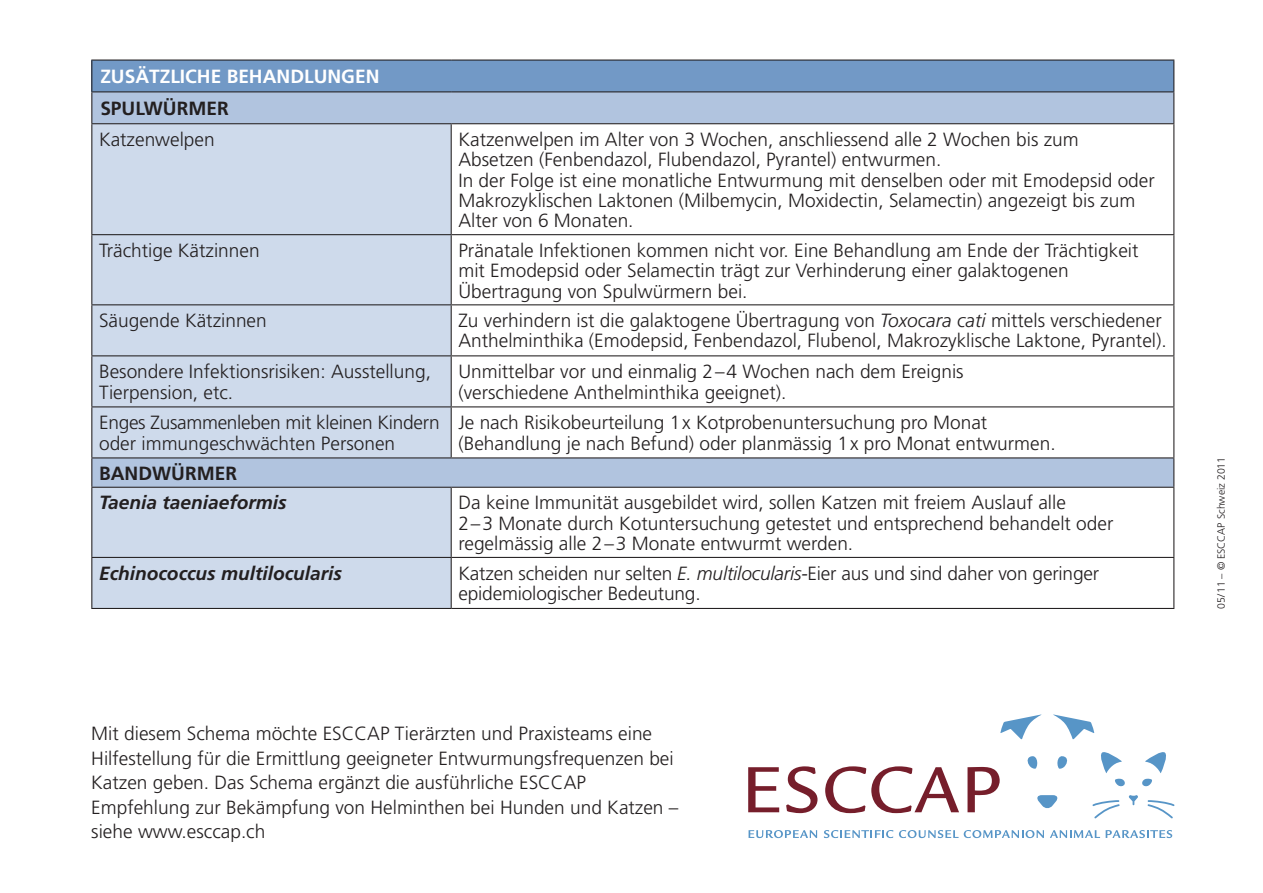
<style>
.page{position:relative;width:1263px;height:893px;background:#fff}
.page>*{position:absolute;margin:0;border:0;box-sizing:border-box;transform-origin:0 0}
.t1{font:300 19.05px/20.4px "Frutiger";color:#231f20}
.t2{font:italic 700 19.05px "Frutiger";color:#231f20}
.t3{font:700 19.05px "Frutiger";color:#fff}
.t4{font:700 19.05px "Frutiger";color:#231f20}
.t5{font:300 10.5px "Frutiger";color:#231f20}
.s1{font-style:italic}
</style>
<div class="page">
<div style="left:92px;top:60px;width:1082px;height:32px;background:#7299c6"></div>
<div style="left:92px;top:92px;width:1081px;height:395px;background:#b1c4df"></div>
<svg style="left:92px;top:124px;width:359px;height:484px;background:#cad7e8"></svg>
<svg style="left:452px;top:124px;width:721px;height:333px"></svg>
<hr style="left:91px;top:60px;width:360px;height:1px;background:#231f20">
<hr style="left:91px;top:61px;width:1px;height:30px;background:#231f20">
<hr style="left:451px;top:60px;width:723px;height:1px;background:#231f20">
<hr style="left:1173px;top:61px;width:1px;height:30px;background:#231f20">
<hr style="left:91px;top:91px;width:360px;height:1px;background:#231f20">
<hr style="left:91px;top:92px;width:1px;height:31px;background:#231f20">
<hr style="left:451px;top:91px;width:723px;height:1px;background:#231f20">
<hr style="left:1173px;top:92px;width:1px;height:31px;background:#231f20">
<hr style="left:91px;top:123px;width:360px;height:1px;background:#231f20">
<hr style="left:91px;top:124px;width:1px;height:110px;background:#231f20">
<hr style="left:451px;top:123px;width:723px;height:1px;background:#231f20">
<hr style="left:451px;top:124px;width:1px;height:110px;background:#231f20">
<hr style="left:1173px;top:124px;width:1px;height:110px;background:#231f20">
<hr style="left:91px;top:234px;width:360px;height:1px;background:#231f20">
<hr style="left:91px;top:235px;width:1px;height:69px;background:#231f20">
<hr style="left:451px;top:234px;width:723px;height:1px;background:#231f20">
<hr style="left:451px;top:235px;width:1px;height:69px;background:#231f20">
<hr style="left:1173px;top:235px;width:1px;height:69px;background:#231f20">
<hr style="left:91px;top:304px;width:360px;height:1px;background:#231f20">
<hr style="left:91px;top:305px;width:1px;height:50px;background:#231f20">
<hr style="left:451px;top:304px;width:723px;height:1px;background:#231f20">
<hr style="left:451px;top:305px;width:1px;height:50px;background:#231f20">
<hr style="left:1173px;top:305px;width:1px;height:50px;background:#231f20">
<hr style="left:91px;top:355px;width:360px;height:1px;background:#231f20">
<hr style="left:91px;top:356px;width:1px;height:50px;background:#231f20">
<hr style="left:451px;top:355px;width:723px;height:1px;background:#231f20">
<hr style="left:451px;top:356px;width:1px;height:50px;background:#231f20">
<hr style="left:1173px;top:356px;width:1px;height:50px;background:#231f20">
<hr style="left:91px;top:406px;width:360px;height:1px;background:#231f20">
<hr style="left:91px;top:407px;width:1px;height:50px;background:#231f20">
<hr style="left:451px;top:406px;width:723px;height:1px;background:#231f20">
<hr style="left:451px;top:407px;width:1px;height:50px;background:#231f20">
<hr style="left:1173px;top:407px;width:1px;height:50px;background:#231f20">
<hr style="left:91px;top:457px;width:360px;height:1px;background:#231f20">
<svg style="left:91px;top:458px;width:1px;height:29px"></svg>
<hr style="left:451px;top:457px;width:723px;height:1px;background:#231f20">
<svg style="left:1173px;top:458px;width:1px;height:29px"></svg>
<hr style="left:91px;top:487px;width:360px;height:1px;background:#231f20">
<hr style="left:91px;top:488px;width:1px;height:69px;background:#231f20">
<hr style="left:451px;top:487px;width:723px;height:1px;background:#231f20">
<hr style="left:451px;top:488px;width:1px;height:69px;background:#231f20">
<hr style="left:1173px;top:488px;width:1px;height:69px;background:#231f20">
<hr style="left:91px;top:557px;width:360px;height:1px;background:#231f20">
<hr style="left:91px;top:558px;width:1px;height:50px;background:#231f20">
<hr style="left:451px;top:557px;width:723px;height:1px;background:#231f20">
<hr style="left:451px;top:558px;width:1px;height:50px;background:#231f20">
<hr style="left:1173px;top:558px;width:1px;height:50px;background:#231f20">
<hr style="left:91px;top:608px;width:360px;height:1px;background:#231f20">
<hr style="left:451px;top:608px;width:723px;height:1px;background:#231f20">
<svg style="left:748px;top:830px;width:69px;height:8px"></svg>
<svg style="left:824px;top:830px;width:69px;height:8px"></svg>
<svg style="left:899px;top:830px;width:59px;height:8px"></svg>
<svg style="left:964px;top:830px;width:80px;height:8px"></svg>
<svg style="left:1050px;top:830px;width:50px;height:8px"></svg>
<svg style="left:1106px;top:830px;width:66px;height:8px"></svg>
<svg style="left:748px;top:767px;width:31px;height:45px"></svg>
<svg style="left:786px;top:766px;width:31px;height:47px"></svg>
<svg style="left:825px;top:766px;width:134px;height:47px"></svg>
<svg style="left:967px;top:767px;width:33px;height:45px"></svg>
<svg style="left:1053px;top:714px;width:41px;height:25px"></svg>
<svg style="left:1000px;top:714px;width:42px;height:25px"></svg>
<svg style="left:1101px;top:752px;width:24px;height:35px"></svg>
<svg style="left:1142px;top:752px;width:24px;height:35px"></svg>
<svg style="left:1147px;top:800px;width:27px;height:18px"></svg>
<svg style="left:1092px;top:800px;width:28px;height:18px"></svg>
<svg style="left:1129px;top:795px;width:9px;height:10px"></svg>
<svg style="left:1037px;top:795px;width:21px;height:14px"></svg>
<svg style="left:1057px;top:756px;width:11px;height:13px"></svg>
<svg style="left:1027px;top:756px;width:11px;height:13px"></svg>
<p class="t3" style="left:100px;top:66px;width:281px">ZUSÄTZLICHE BEHANDLUNGEN</p>
<p class="t4" style="left:100px;top:97px;width:130px">SPULWÜRMER</p>
<p class="t1" style="left:99px;top:129px;width:117px">Katzenwelpen</p>
<p class="t1" style="left:458px;top:129px;width:698px">Katzenwelpen im Alter von 3 Wochen, anschliessend alle 2 Wochen bis zum Absetzen (Fenbendazol, Flubendazol, Pyrantel) entwurmen.<br>In der Folge ist eine monatliche Entwurmung mit denselben oder mit Emodepsid oder Makrozyklischen Laktonen (Milbemycin, Moxidectin, Selamectin) angezeigt bis zum Alter von 6 Monaten.</p>
<p class="t1" style="left:99px;top:240px;width:162px">Trächtige Kätzinnen</p>
<p class="t1" style="left:458px;top:240px;width:682px">Pränatale Infektionen kommen nicht vor. Eine Behandlung am Ende der Trächtigkeit mit Emodepsid oder Selamectin trägt zur Verhinderung einer galaktogenen<br>Übertragung von Spulwürmern bei.</p>
<p class="t1" style="left:99px;top:310px;width:169px">Säugende Kätzinnen</p>
<p class="t1" style="left:458px;top:310px;width:710px">Zu verhindern ist die galaktogene Übertragung von <span class="s1">Toxocara cati</span> mittels verschiedener<br>Anthelminthika (Emodepsid, Fenbendazol, Flubenol, Makrozyklische Laktone, Pyrantel).</p>
<p class="t1" style="left:99px;top:361px;width:333px">Besondere Infektionsrisiken: Ausstellung,<br>Tierpension, etc.</p>
<p class="t1" style="left:458px;top:361px;width:507px">Unmittelbar vor und einmalig 2–4 Wochen nach dem Ereignis (verschiedene Anthelminthika geeignet).</p>
<p class="t1" style="left:99px;top:412px;width:342px">Enges Zusammenleben mit kleinen Kindern oder immungeschwächten Personen</p>
<p class="t1" style="left:458px;top:412px;width:599px">Je nach Risikobeurteilung 1x Kotprobenuntersuchung pro Monat (Behandlung je nach Befund) oder planmässig 1x pro Monat entwurmen.</p>
<p class="t4" style="left:99px;top:462px;width:139px">BANDWÜRMER</p>
<p class="t2" style="left:99px;top:491px;width:189px">Taenia taeniaeformis</p>
<p class="t1" style="left:458px;top:493px;width:656px">Da keine Immunität ausgebildet wird, sollen Katzen mit freiem Auslauf alle<br>2–3 Monate durch Kotuntersuchung getestet und entsprechend behandelt oder regelmässig alle 2–3 Monate entwurmt werden.</p>
<p class="t2" style="left:99px;top:562px;width:245px">Echinococcus multilocularis</p>
<p class="t1" style="left:458px;top:563px;width:642px">Katzen scheiden nur selten <span class="s1">E. multilocularis-</span>Eier aus und sind daher von geringer epidemiologischer Bedeutung.</p>
<p class="t1" style="left:91px;top:721px;width:589px;line-height:24.5px">Mit diesem Schema möchte ESCCAP Tierärzten und Praxisteams eine Hilfestellung für die Ermittlung geeigneter Entwurmungsfrequenzen bei Katzen geben. Das Schema ergänzt die ausführliche ESCCAP Empfehlung zur Bekämpfung von Helminthen bei Hunden und Katzen – siehe www.esccap.ch</p>
<p class="t5" style="left:1215px;top:609px;width:153px;rotate:-90deg">05/11 – © ESCCAP Schweiz 2011</p>
</div>
